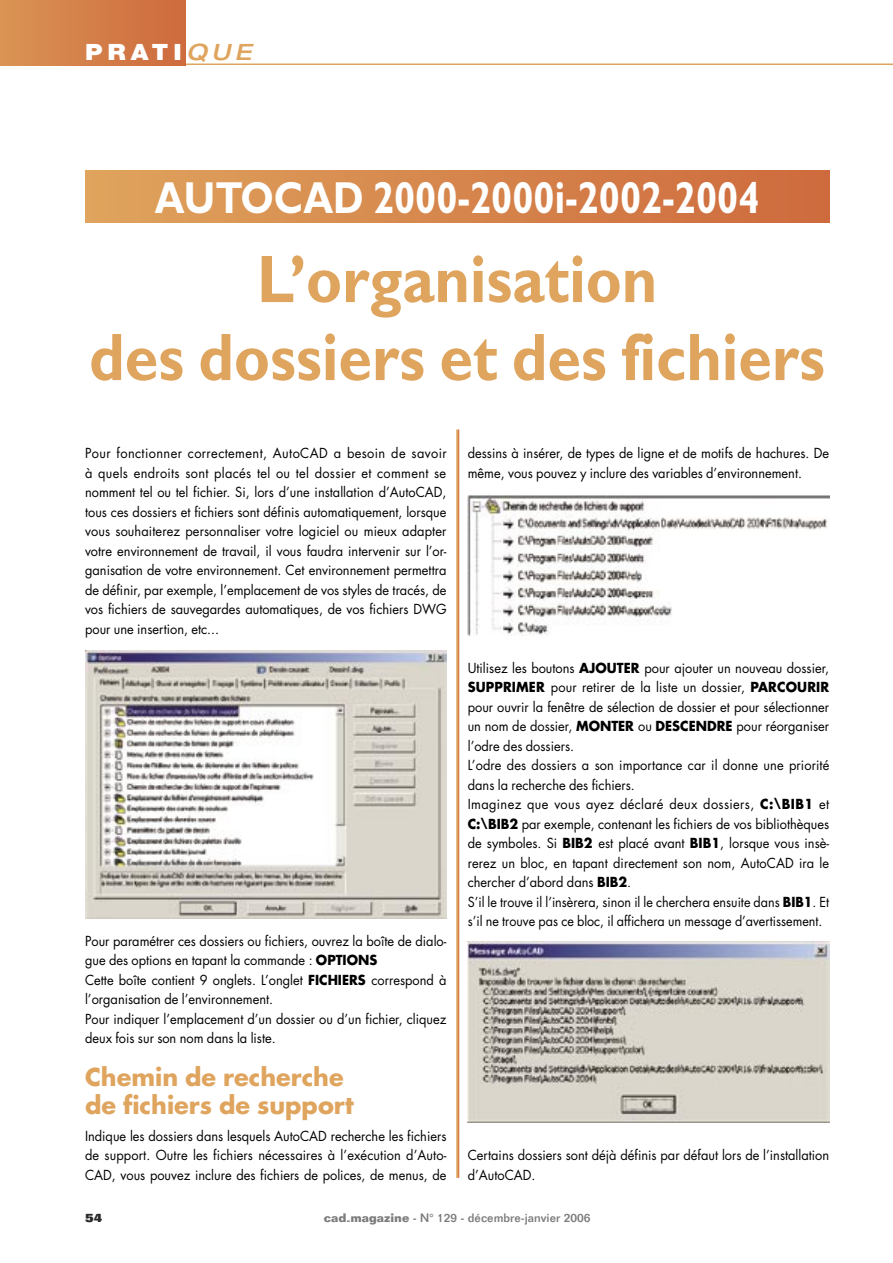
<style>
.page{position:relative;width:893px;height:1263px;background:#fff}
.page>*{position:absolute;margin:0;border:0;box-sizing:border-box;transform-origin:0 0}
.titre{font:700 67.5px/78px "Gill Sans";color:#dfa45d;text-align:center;scale:.9 1}
.titre-2{font:700 45px "Gill Sans";color:#fff;scale:.85 1}
.sous_titre{font:700 24px/28.5px "Futura";color:#dfa45d}
.t1{font:900 22.5px "Helvetica Neue";letter-spacing:.2em;color:#fff;scale:1.1 1}
.texte{font:13.5px/19.5px "Futura";color:#000;scale:.95 1}
.texte-2{font:13.5px/19.5px "Futura";color:#000;scale:.93 1}
.t2{font:500 12px "Folio";color:#7c7c7c}
.t3{font:800 12px "Folio";color:#2a2a2a}
.s1{font-weight:500;font-style:italic;font-stretch:expanded;color:#dfa45d}
.s2{font-weight:700}
</style>
<div class="page">
<hr style="left:86px;top:64px;width:807px;height:1px;background:#dfa45d">
<div style="left:0;top:0;width:185px;height:65px;background:linear-gradient(to right,#da9454,#ce6a3e)"></div>
<img style="left:85px;top:651px;width:361px;height:267px">
<img style="left:468px;top:494px;width:361px;height:141px">
<img style="left:468px;top:942px;width:361px;height:181px">
<div style="left:85px;top:170px;width:744px;height:52px;background:linear-gradient(to right,#dfa35d,#ce6a3d)"></div>
<p class="t1" style="left:85px;top:38px;width:153px">PRATI<span class="s1">QUE</span></p>
<p class="titre-2" style="left:155px;top:171px;width:713px">AUTOCAD 2000-2000i-2002-2004</p>
<p class="titre" style="left:89px;top:240px;width:819px">L’organisation<br>des dossiers et des fichiers</p>
<p class="texte" style="left:85px;top:443px;width:382px;text-align:justify">Pour fonctionner correctement, AutoCAD a besoin de savoir à quels endroits sont placés tel ou tel dossier et comment se nomment tel ou tel fichier. Si, lors d’une installation d’AutoCAD, tous ces dossiers et fichiers sont définis automatiquement, lorsque vous souhaiterez personnaliser votre logiciel ou mieux adapter votre environnement de travail, il vous faudra intervenir sur l’or&shy;ganisation de votre environnement. Cet environnement permettra de définir, par exemple, l’emplacement de vos styles de tracés, de vos fichiers de sauvegardes automatiques, de vos fichiers DWG pour une insertion, etc...</p>
<p class="texte" style="left:85px;top:931px;width:382px">Pour paramétrer ces dossiers ou fichiers, ouvrez la boîte de dialo&shy;gue des options en tapant la commande : <span class="s2">OPTIONS</span></p>
<p class="texte" style="left:85px;top:970px;width:382px">Cette boîte contient 9 onglets. L’onglet <span class="s2">FICHIERS</span> correspond à l’organisation de l’environnement.</p>
<p class="texte" style="left:85px;top:1009px;width:382px">Pour indiquer l’emplacement d’un dossier ou d’un fichier, cliquez deux fois sur son nom dans la liste.</p>
<p class="sous_titre" style="left:85px;top:1062px;width:270px">Chemin de recherche de fichiers de support</p>
<p class="texte" style="left:85px;top:1126px;width:382px;text-align:justify">Indique les dossiers dans lesquels AutoCAD recherche les fichiers de support. Outre les fichiers nécessaires à l’exécution d’Auto-CAD, vous pouvez inclure des fichiers de polices, de menus, de</p>
<p class="texte" style="left:468px;top:443px;width:382px">dessins à insérer, de types de ligne et de motifs de hachures. De même, vous pouvez y inclure des variables d’environnement.</p>
<p class="texte" style="left:468px;top:658px;width:382px;text-align:justify">Utilisez les boutons <span class="s2">AJOUTER</span> pour ajouter un nouveau dossier, <span class="s2">SUPPRIMER</span> pour retirer de la liste un dossier, <span class="s2">PARCOURIR </span>pour ouvrir la fenêtre de sélection de dossier et pour sélectionner un nom de dossier, <span class="s2">MONTER</span> ou <span class="s2">DESCENDRE</span> pour réorganiser l’odre des dossiers.</p>
<p class="texte" style="left:468px;top:755px;width:382px">L’odre des dossiers a son importance car il donne une priorité dans la recherche des fichiers.</p>
<p class="texte" style="left:468px;top:794px;width:382px;text-align:justify">Imaginez que vous ayez déclaré deux dossiers, <span class="s2">C:\BIB1</span> et <span class="s2">C:\BIB2</span> par exemple, contenant les fichiers de vos bibliothèques de symboles. Si <span class="s2">BIB2</span> est placé avant <span class="s2">BIB1</span>, lorsque vous insè&shy;rerez un bloc, en tapant directement son nom, AutoCAD ira le chercher d’abord dans <span class="s2">BIB2</span>.</p>
<p class="texte-2" style="left:468px;top:892px;width:390px">S’il le trouve il l’insèrera, sinon il le cherchera ensuite dans <span class="s2">BIB1</span>. Et s’il ne trouve pas ce bloc, il affichera un message d’avertissement.</p>
<p class="texte" style="left:468px;top:1145px;width:382px">Certains dossiers sont déjà définis par défaut lors de l’installation d’AutoCAD.</p>
<p class="t3" style="left:85px;top:1210px;width:19px">54</p>
<p class="t2" style="left:324px;top:1210px;width:268px"><span class="s2">cad-magazine</span> - N° 129 - décembre-janvier 2006</p>
</div>
